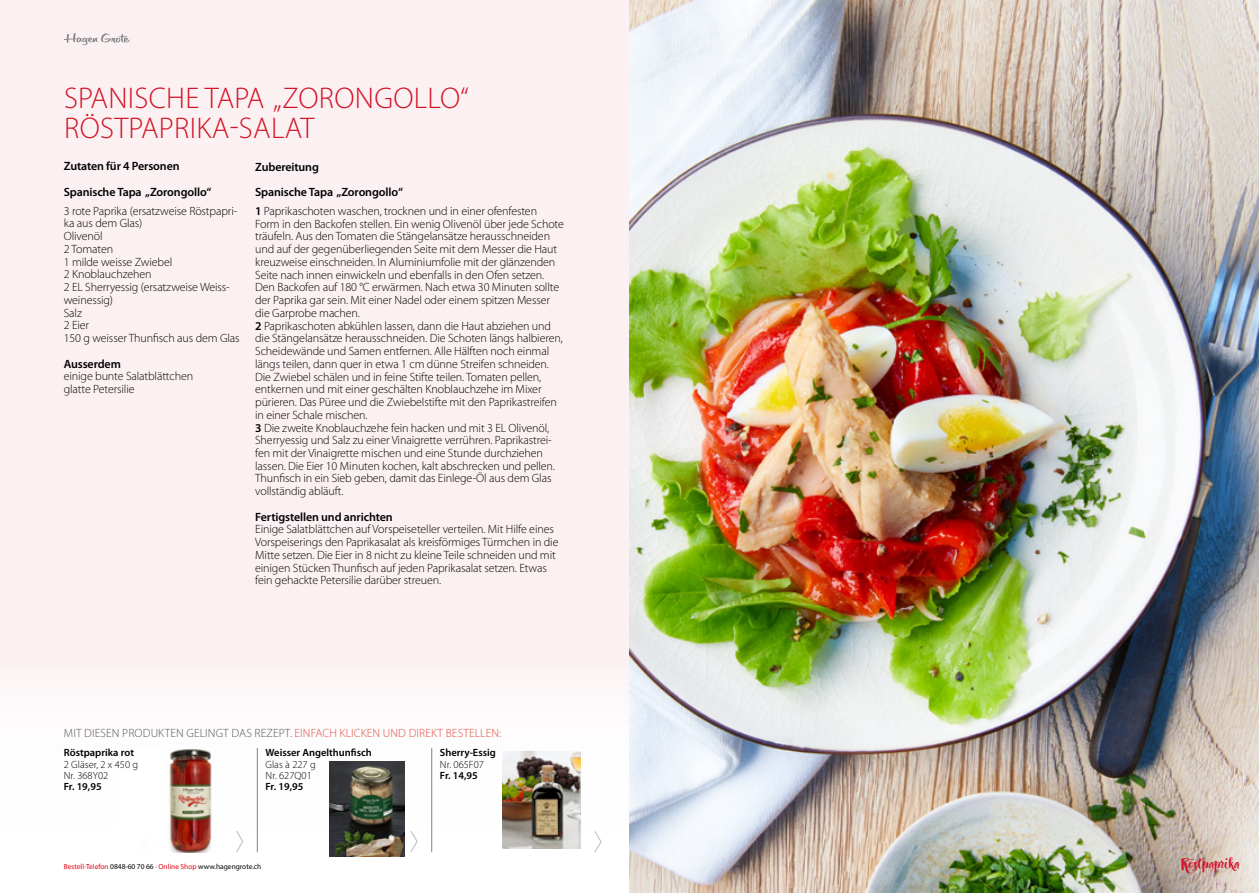
<style>
.page{position:relative;width:1259px;height:893px;background:#fff}
.page>*{position:absolute;margin:0;border:0;box-sizing:border-box;transform-origin:0 0}
.t1{font:300 30px/30px "Myriad Pro";letter-spacing:.01em;color:#d31326}
.t2{font:16.5px "Dragonflight Pro Regular";letter-spacing:-.01em;color:#d31326}
.t3{font:300 12px/12.8px "Myriad Pro";letter-spacing:-.01em;color:#000}
.t4{font:600 12px/25.5px "Myriad Pro";letter-spacing:-.01em;color:#000}
.t5{font:300 12px "Myriad Pro";letter-spacing:.01em;color:#575756}
.t6{font:600 10.5px "Myriad Pro";color:#000}
.t7{font:300 10.5px/11.2px "Myriad Pro";color:#000}
.t8{font:7.35px "Myriad Pro";color:#000}
.s1{font-weight:600}
.s2{color:#dc4f44}
.s3{color:#e30613}
</style>
<div class="page">
<div style="left:0;top:0;width:887px;height:893px;background:#fcf1f2"></div>
<div style="left:0;top:663px;width:1259px;height:230px;background:#fff"></div>
<img style="left:629px;top:0;width:630px;height:893px">
<img style="left:330px;top:761px;width:74px;height:96px">
<hr style="left:257px;top:748px;width:1px;height:104px;background:#7d8386">
<hr style="left:431px;top:748px;width:1px;height:104px;background:#7d8386">
<svg style="left:236px;top:831px;width:8px;height:21px"></svg>
<svg style="left:410px;top:831px;width:8px;height:21px"></svg>
<svg style="left:594px;top:831px;width:8px;height:22px"></svg>
<img style="left:169px;top:749px;width:43px;height:104px">
<img style="left:503px;top:751px;width:77px;height:98px">
<svg style="left:64px;top:33px;width:66px;height:12px"></svg>
<h1 class="t1" style="left:64px;top:82px;width:406px">SPANISCHE TAPA „ZORONGOLLO“<br>RÖSTPAPRIKA-SALAT</h1>
<p class="t4" style="left:255px;top:153px;width:149px">Zubereitung<br>Spanische Tapa „Zorongollo“</p>
<p class="t3" style="left:255px;top:204px;width:310px"><span class="s1">1</span> Paprikaschoten waschen, trocknen und in einer ofenfesten Form in den Backofen stellen. Ein wenig Olivenöl über jede Schote träufeln. Aus den Tomaten die Stängelansätze herausschneiden und auf der gegenüberliegenden Seite mit dem Messer die Haut kreuzweise einschneiden. In Aluminiumfolie mit der glänzenden Seite nach innen einwickeln und ebenfalls in den Ofen setzen.<br>Den Backofen auf 180 °C erwärmen. Nach etwa 30 Minuten sollte der Paprika gar sein. Mit einer Nadel oder einem spitzen Messer die Garprobe machen.<br><span class="s1">2</span> Paprikaschoten abkühlen lassen, dann die Haut abziehen und die Stängelansätze herausschneiden. Die Schoten längs halbieren, Scheidewände und Samen entfernen. Alle Hälften noch einmal längs teilen, dann quer in etwa 1 cm dünne Streifen schneiden.<br>Die Zwiebel schälen und in feine Stifte teilen. Tomaten pellen, entkernen und mit einer geschälten Knoblauchzehe im Mixer pürieren. Das Püree und die Zwiebelstifte mit den Paprikastreifen in einer Schale mischen.<br><span class="s1">3</span> Die zweite Knoblauchzehe fein hacken und mit 3 EL Olivenöl, Sherryessig und Salz zu einer Vinaigrette verrühren. Paprikastrei&shy;fen mit der Vinaigrette mischen und eine Stunde durchziehen lassen. Die Eier 10 Minuten kochen, kalt abschrecken und pellen.<br>Thunfisch in ein Sieb geben, damit das Einlege-Öl aus dem Glas vollständig abläuft.</p>
<p class="t4" style="left:255px;top:504px;width:139px">Fertigstellen und anrichten</p>
<p class="t3" style="left:255px;top:523px;width:305px">Einige Salatblättchen auf Vorspeiseteller verteilen. Mit Hilfe eines Vorspeiserings den Paprikasalat als kreisförmiges Türmchen in die Mitte setzen. Die Eier in 8 nicht zu kleine Teile schneiden und mit einigen Stücken Thunfisch auf jeden Paprikasalat setzen. Etwas fein gehackte Petersilie darüber streuen.</p>
<p class="t4" style="left:64px;top:153px;width:149px">Zutaten für 4 Personen<br>Spanische Tapa „Zorongollo“</p>
<p class="t3" style="left:64px;top:204px;width:177px">3 rote Paprika (ersatzweise Röstpapri&shy;ka aus dem Glas)<br>Olivenöl<br>2 Tomaten<br>1 milde weisse Zwiebel<br>2 Knoblauchzehen<br>2 EL Sherryessig (ersatzweise Weiss&shy;weinessig)<br>Salz<br>2 Eier<br>150 g weisser Thunfisch aus dem Glas</p>
<p class="t4" style="left:64px;top:351px;width:59px">Ausserdem</p>
<p class="t3" style="left:64px;top:370px;width:131px">einige bunte Salatblättchen glatte Petersilie</p>
<p class="t5" style="left:64px;top:726px;width:439px">MIT DIESEN PRODUKTEN GELINGT DAS REZEPT. <span class="s2">EINFACH KLICKEN UND DIREKT BESTELLEN:</span></p>
<p class="t6" style="left:64px;top:746px;width:72px">Röstpaprika rot</p>
<p class="t7" style="left:64px;top:758px;width:76px">2 Gläser, 2 x 450 g<br>Nr. 368Y02</p>
<p class="t6" style="left:64px;top:780px;width:39px">Fr. 19,95</p>
<p class="t6" style="left:265px;top:746px;width:108px">Weisser Angelthunfisch</p>
<p class="t7" style="left:265px;top:758px;width:52px">Glas à 227 g<br>Nr. 627Q01</p>
<p class="t6" style="left:265px;top:780px;width:39px">Fr. 19,95</p>
<p class="t6" style="left:440px;top:746px;width:57px">Sherry-Essig</p>
<p class="t7" style="left:440px;top:758px;width:46px">Nr. 065F07</p>
<p class="t6" style="left:440px;top:768px;width:39px">Fr. 14,95</p>
<p class="t8" style="left:64px;top:862px;width:199px"><span class="s3">Bestell-Telefon</span> 0848-60 70 66 · <span class="s3">Online Shop</span> www.hagengrote.ch</p>
<h2 class="t2" style="left:1180px;top:852px;width:61px">Röstpaprika</h2>
</div>
